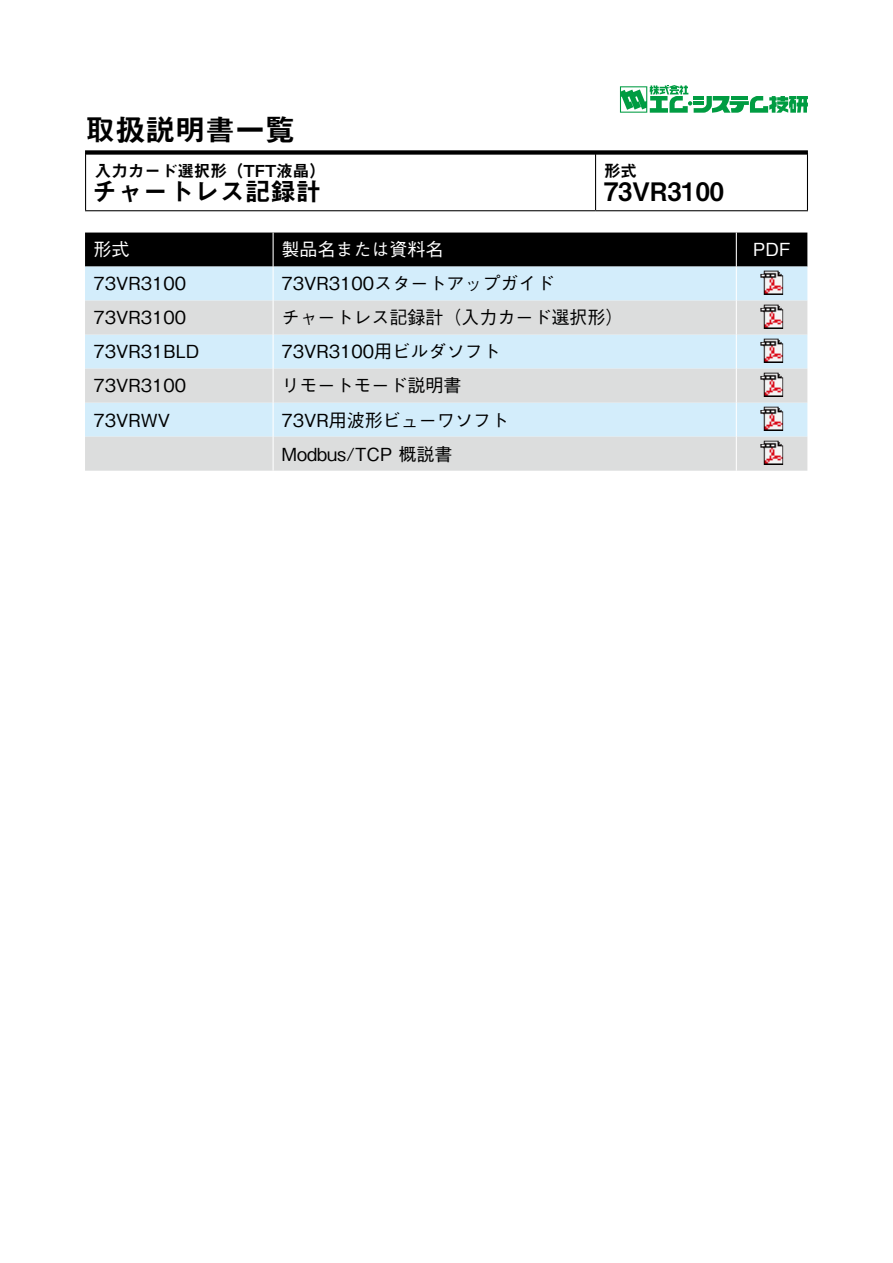
<style>
.page{position:relative;width:893px;height:1263px;background:#fff}
.page>*{position:absolute;margin:0;border:0;box-sizing:border-box;transform-origin:0 0}
.t1{font:30px "Midashi Go Pro MB31";color:#000}
.t2{font:25.5px "Midashi Go Pro MB31";color:#000}
.t3{font:500 18px "Gothic BBB Pro";color:#000}
.t4{font:500 18px "Gothic BBB Pro";color:#fff}
.t5{font:16.5px "Midashi Go Pro MB31";color:#000}
</style>
<div class="page">
<div style="left:85px;top:150px;width:723px;height:5px;background:#000"></div>
<svg style="left:620px;top:85px;width:188px;height:28px"></svg>
<hr style="left:595px;top:154px;width:1px;height:56px;background:#000">
<hr style="left:85px;top:154px;width:1px;height:56px;background:#000">
<hr style="left:807px;top:154px;width:1px;height:56px;background:#000">
<hr style="left:85px;top:210px;width:511px;height:1px;background:#000">
<hr style="left:596px;top:210px;width:212px;height:1px;background:#000">
<div style="left:85px;top:233px;width:722px;height:34px;background:#000"></div>
<div style="left:85px;top:267px;width:722px;height:34px;background:#d3edfb"></div>
<svg style="left:85px;top:301px;width:722px;height:170px;background:#d8e3e8"></svg>
<hr style="left:273px;top:233px;width:1px;height:34px;background:#fff">
<hr style="left:736px;top:233px;width:1px;height:34px;background:#fff">
<hr style="left:273px;top:267px;width:1px;height:34px;background:#fff">
<hr style="left:736px;top:267px;width:1px;height:34px;background:#fff">
<hr style="left:273px;top:301px;width:1px;height:34px;background:#fff">
<hr style="left:736px;top:301px;width:1px;height:34px;background:#fff">
<hr style="left:273px;top:335px;width:1px;height:34px;background:#fff">
<hr style="left:736px;top:335px;width:1px;height:34px;background:#fff">
<hr style="left:273px;top:369px;width:1px;height:34px;background:#fff">
<hr style="left:736px;top:369px;width:1px;height:34px;background:#fff">
<hr style="left:273px;top:403px;width:1px;height:34px;background:#fff">
<hr style="left:736px;top:403px;width:1px;height:34px;background:#fff">
<hr style="left:273px;top:437px;width:1px;height:34px;background:#fff">
<hr style="left:736px;top:437px;width:1px;height:34px;background:#fff">
<img style="left:761px;top:271px;width:22px;height:24px">
<img style="left:761px;top:305px;width:22px;height:24px">
<img style="left:761px;top:339px;width:22px;height:24px">
<img style="left:761px;top:373px;width:22px;height:24px">
<img style="left:761px;top:407px;width:22px;height:24px">
<img style="left:761px;top:441px;width:22px;height:24px">
<h1 class="t1" style="left:85px;top:106px;width:211px">取扱説明書一覧</h1>
<p class="t5" style="left:95px;top:157px;width:233px">入力カード選択形（TFT液晶(</p>
<h2 class="t2" style="left:92px;top:171px;width:231px">チャートレス記録計</h2>
<p class="t4" style="left:94px;top:235px;width:37px">形式</p>
<p class="t3" style="left:94px;top:269px;width:94px">73VR3100</p>
<p class="t4" style="left:282px;top:235px;width:163px">製品名または資料名</p>
<p class="t3" style="left:282px;top:269px;width:274px">73VR3100スタートアップガイド</p>
<p class="t5" style="left:604px;top:157px;width:34px">形式</p>
<h2 class="t2" style="left:604px;top:171px;width:122px">73VR3100</h2>
<p class="t3" style="left:94px;top:303px;width:94px">73VR3100</p>
<p class="t3" style="left:282px;top:303px;width:343px">チャートレス記録計（入力カード選択形(</p>
<p class="t3" style="left:94px;top:337px;width:108px">73VR31BLD</p>
<p class="t3" style="left:282px;top:337px;width:220px">73VR3100用ビルダソフト</p>
<p class="t3" style="left:94px;top:371px;width:94px">73VR3100</p>
<p class="t3" style="left:282px;top:371px;width:181px">リモートモード説明書</p>
<p class="t3" style="left:94px;top:405px;width:78px">73VRWV</p>
<p class="t3" style="left:282px;top:405px;width:229px">73VR用波形ビューワソフト</p>
<p class="t3" style="left:282px;top:439px;width:173px">Modbus/TCP 概説書</p>
<p class="t4" style="left:753px;top:235px;width:39px">PDF</p>
</div>
